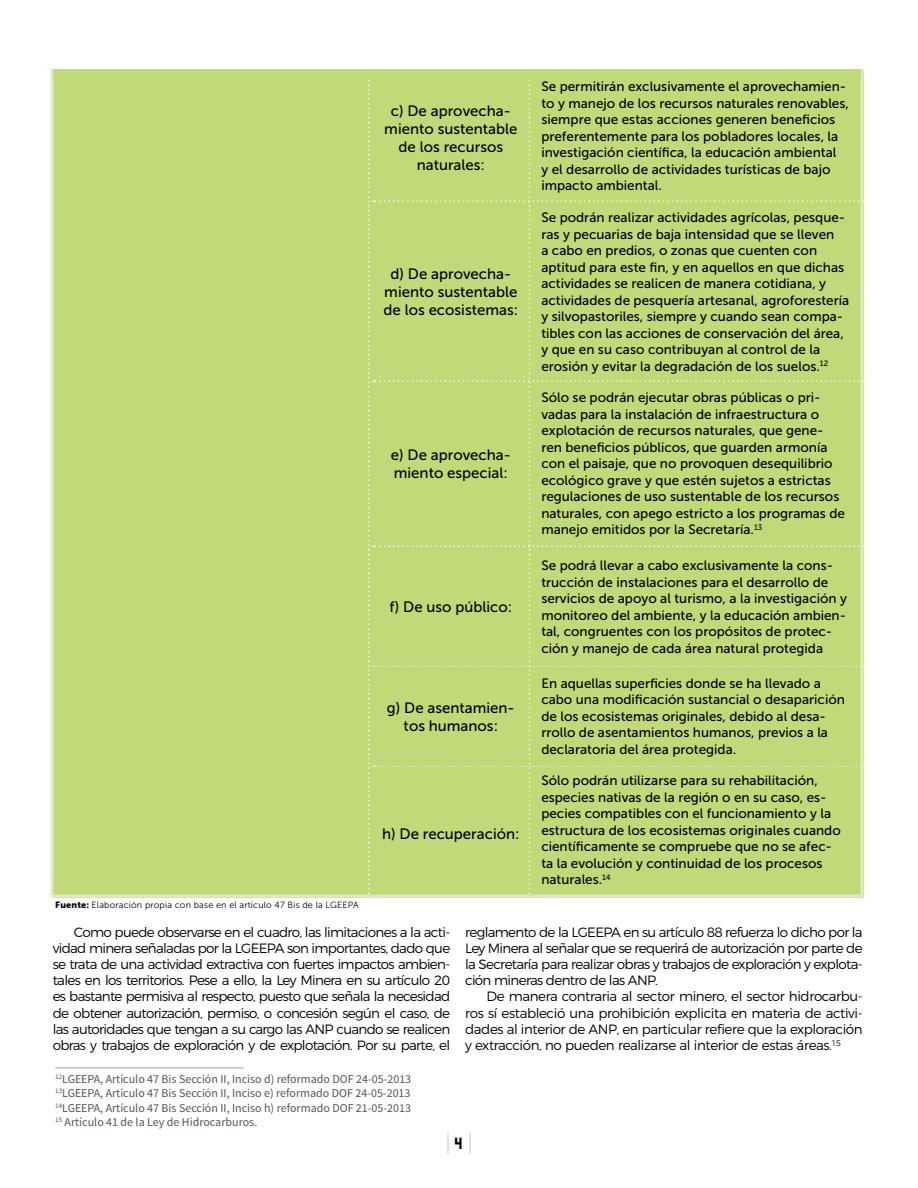
<style>
.page{position:relative;width:918px;height:1188px;background:#fff}
.page>*{position:absolute;margin:0;border:0;box-sizing:border-box;transform-origin:0 0}
.t1{font:16.5px "Blockletter";color:#000}
.t2{font:15px/18px "Museo Sans 500";color:#000;text-align:center}
.t3{font:13.5px/16.5px "Museo Sans 500";color:#000}
.t4{font:300 13.5px/16.2px "Montserrat";letter-spacing:-.05em;color:#000;text-align:justify}
.t5{font:12px/14.4px "Source Sans Pro";color:#5d514d;text-align:justify}
.t6{font:9px "Museo Sans 300";letter-spacing:.02em;color:#000}
.s1{font-family:"Museo Sans 900"}
</style>
<div class="page">
<svg style="left:448px;top:1133px;width:1px;height:20px"></svg>
<svg style="left:469px;top:1133px;width:1px;height:20px"></svg>
<div style="left:54px;top:71px;width:810px;height:827px;background:#c0da79"></div>
<hr style="left:55px;top:1067px;width:189px;height:1px;background:#9d9d9c">
<svg style="left:368px;top:79px;width:492px;height:815px"></svg>
<div style="left:54px;top:69px;width:807px;height:9px;background:#c0da79"></div>
<p class="t2" style="left:384px;top:102px;width:135px">c) De aprovecha&shy;miento sustentable de los recursos naturales:</p>
<p class="t2" style="left:384px;top:265px;width:136px">d) De aprovecha&shy;miento sustentable de los ecosistemas:</p>
<p class="t2" style="left:391px;top:446px;width:121px;text-align:left">e) De aprovecha&shy;miento especial:</p>
<p class="t2" style="left:390px;top:598px;width:124px">f) De uso público:</p>
<p class="t2" style="left:387px;top:698px;width:129px">g) De asentamien&shy;tos humanos:</p>
<p class="t2" style="left:382px;top:824px;width:139px">h) De recuperación:</p>
<p class="t3" style="left:541px;top:78px;width:309px">Se permitirán exclusivamente el aprovechamien&shy;to y manejo de los recursos naturales renovables, siempre que estas acciones generen beneficios preferentemente para los pobladores locales, la investigación científica, la educación ambiental<br>y el desarrollo de actividades turísticas de bajo impacto ambiental.</p>
<p class="t3" style="left:541px;top:209px;width:310px">Se podrán realizar actividades agrícolas, pesque&shy;ras y pecuarias de baja intensidad que se lleven<br>a cabo en predios, o zonas que cuenten con aptitud para este fin, y en aquellos en que dichas actividades se realicen de manera cotidiana, y actividades de pesquería artesanal, agroforestería y silvopastoriles, siempre y cuando sean compa&shy;tibles con las acciones de conservación del área, y que en su caso contribuyan al control de la erosión y evitar la degradación de los suelos.<sup>12</sup></p>
<p class="t3" style="left:541px;top:390px;width:305px">Sólo se podrán ejecutar obras públicas o pri&shy;vadas para la instalación de infraestructura o explotación de recursos naturales, que gene&shy;ren beneficios públicos, que guarden armonía con el paisaje, que no provoquen desequilibrio ecológico grave y que estén sujetos a estrictas regulaciones de uso sustentable de los recursos naturales, con apego estricto a los programas de manejo emitidos por la Secretaría.<sup>13</sup></p>
<p class="t3" style="left:541px;top:557px;width:307px">Se podrá llevar a cabo exclusivamente la cons&shy;trucción de instalaciones para el desarrollo de servicios de apoyo al turismo, a la investigación y monitoreo del ambiente, y la educación ambien&shy;tal, congruentes con los propósitos de protec&shy;ción y manejo de cada área natural protegida</p>
<p class="t3" style="left:541px;top:675px;width:305px">En aquellas superficies donde se ha llevado a cabo una modificación sustancial o desaparición de los ecosistemas originales, debido al desa&shy;rrollo de asentamientos humanos, previos a la declaratoria del área protegida.</p>
<p class="t3" style="left:541px;top:772px;width:301px">Sólo podrán utilizarse para su rehabilitación, especies nativas de la región o en su caso, es&shy;pecies compatibles con el funcionamiento y la estructura de los ecosistemas originales cuando científicamente se compruebe que no se afec&shy;ta la evolución y continuidad de los procesos naturales.<sup>14</sup></p>
<p class="t6" style="left:55px;top:900px;width:305px"><span class="s1">Fuente:</span> Elaboración propia con base en el artículo 47 Bis de la LGEEPA</p>
<p class="t4" style="left:53px;top:923px;width:399px;text-indent:21px">Como puede observarse en el cuadro, las limitaciones a la acti&shy;vidad minera señaladas por la LGEEPA son importantes, dado que se trata de una actividad extractiva con fuertes impactos ambien&shy;tales en los territorios. Pese a ello, la Ley Minera en su artículo 20 es bastante permisiva al respecto, puesto que señala la necesidad de obtener autorización, permiso, o concesión según el caso, de las autoridades que tengan a su cargo las ANP cuando se realicen obras y trabajos de exploración y de explotación. Por su parte, el</p>
<p class="t4" style="left:465px;top:923px;width:399px">reglamento de la LGEEPA en su artículo 88 refuerza lo dicho por la Ley Minera al señalar que se requerirá de autorización por parte de la Secretaría para realizar obras y trabajos de exploración y explota&shy;ción mineras dentro de las ANP.</p>
<p class="t4" style="left:465px;top:987px;width:399px;text-indent:21px">De manera contraria al sector minero, el sector hidrocarbu&shy;ros sí estableció una prohibición explicita en materia de activi&shy;dades al interior de ANP, en particular refiere que la exploración y extracción, no pueden realizarse al interior de estas áreas.<sup>15</sup></p>
<p class="t5" style="left:55px;top:1072px;width:358px"><sup>12</sup>LGEEPA, Artículo 47 Bis Sección II, Inciso d) reformado DOF 24-05-2013<br><sup>13</sup>LGEEPA, Artículo 47 Bis Sección II, Inciso e) reformado DOF 24-05-2013<br><sup>14</sup>LGEEPA, Artículo 47 Bis Sección II, Inciso h) reformado DOF 21-05-2013<br><sup>15</sup> Artículo 41 de la Ley de Hidrocarburos.</p>
<p class="t1" style="left:455px;top:1131px;width:9px">4</p>
</div>
